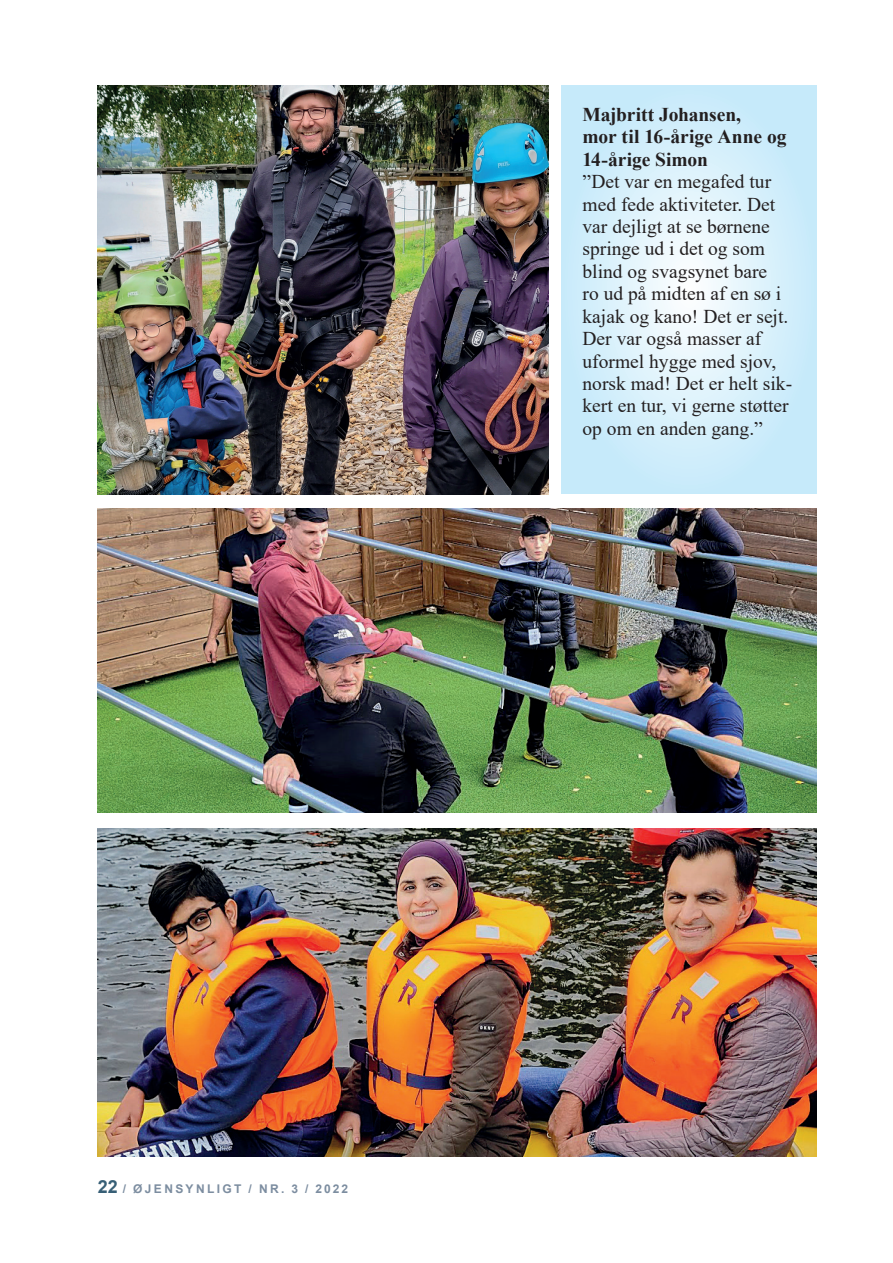
<style>
.page{position:relative;width:893px;height:1263px;background:#fff}
.page>*{position:absolute;margin:0;border:0;box-sizing:border-box;transform-origin:0 0}
.t1{font:19.5px/22.4px "Times New Roman";color:#231f20}
.t2{font:700 19.5px/22.5px "Times New Roman";letter-spacing:-.005em;color:#231f20}
.t3{font:700 12px "Arial";letter-spacing:.2em;color:#7c8da0}
.s1{font-size:18px;color:#375f76}
</style>
<div class="page">
<img style="left:98px;top:85px;width:451px;height:409px">
<img style="left:98px;top:508px;width:718px;height:304px">
<svg style="left:561px;top:85px;width:255px;height:408px;background:#d4effb"></svg>
<img style="left:98px;top:828px;width:718px;height:329px">
<p class="t2" style="left:583px;top:102px;width:205px">Majbritt Johansen,<br>mor til 16-årige Anne og<br>14-årige Simon</p>
<p class="t1" style="left:583px;top:170px;width:211px">”Det var en megafed tur med fede aktiviteter. Det var dejligt at se børnene springe ud i det og som blind og svagsynet bare<br>ro ud på midten af en sø i kajak og kano! Det er sejt.<br>Der var også masser af uformel hygge med sjov, norsk mad! Det er helt sik&shy;kert en tur, vi gerne støtter op om en anden gang.”</p>
<p class="t3" style="left:98px;top:1180px;width:252px"><span class="s1">22</span> / ØJENSYNLIGT / NR. 3 / 2022</p>
</div>
